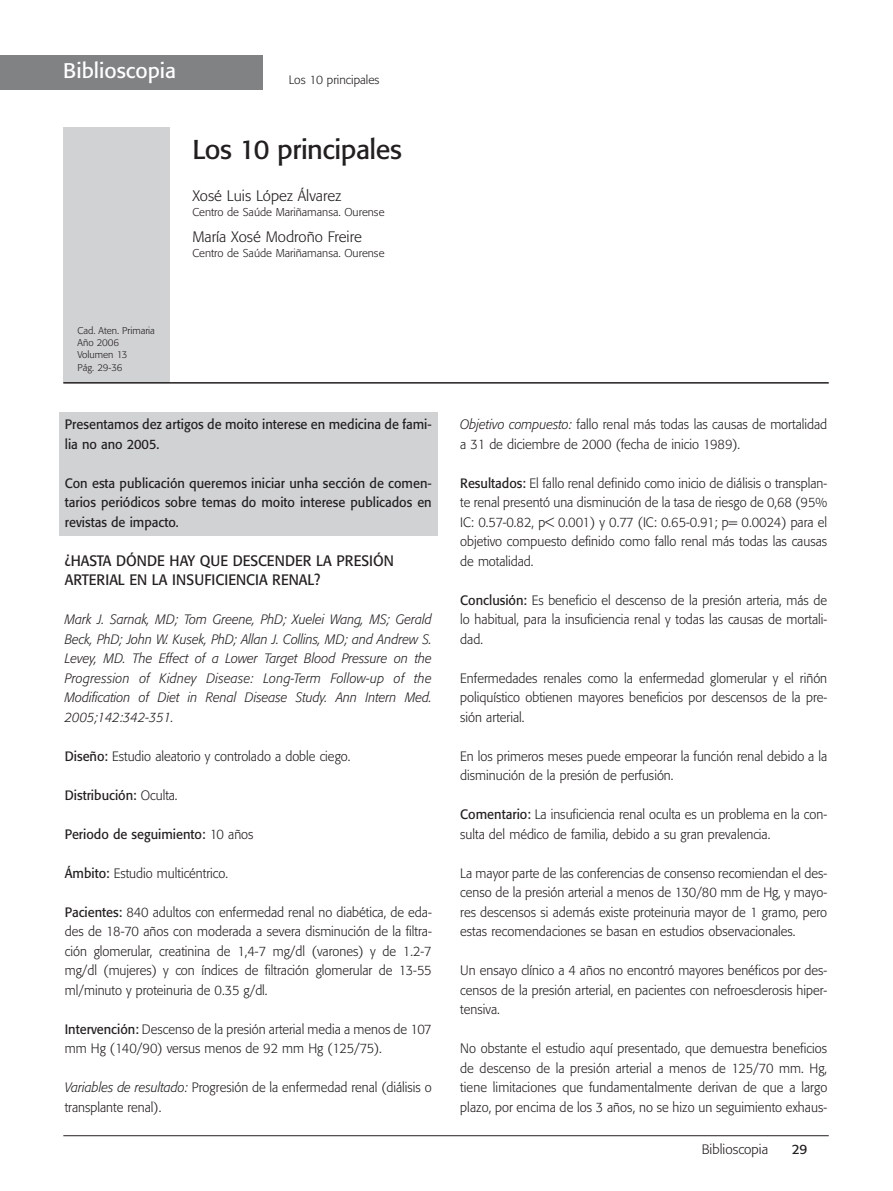
<style>
.page{position:relative;width:893px;height:1191px;background:#fff}
.page>*{position:absolute;margin:0;border:0;box-sizing:border-box;transform-origin:0 0}
.t1{font:27px "Formata";letter-spacing:-.02em;color:#231f20}
.t2{font:21px "Formata";color:#fff}
.t3{font:15px/19.5px "Formata";color:#231f20;scale:.95 1}
.t4{font:300 15px "Formata";color:#231f20}
.t5{font:300 13.5px/19.5px "Formata";color:#231f20;text-align:justify;scale:.95 1}
.t6{font:italic 300 13.5px/19.5px "Formata";color:#231f20;text-align:justify;scale:.95 1}
.t7{font:13.5px/19.5px "Formata";color:#231f20;scale:.95 1}
.t8{font:300 13.5px "Formata";color:#231f20}
.t9{font:13.5px "Formata";color:#231f20}
.t10{font:300 12px "Formata";color:#231f20}
.t11{font:300 11.25px "Formata";color:#231f20}
.t12{font:300 9.75px/12px "Formata";color:#231f20}
.s1{font-weight:400}
.s2{font-weight:300}
.s3{font-style:italic}
</style>
<div class="page">
<div style="left:59px;top:412px;width:378px;height:124px;background:#d1d2d4"></div>
<div style="left:0;top:55px;width:263px;height:34px;background:#808284"></div>
<div style="left:63px;top:128px;width:107px;height:255px;background:#d1d2d4"></div>
<hr style="left:63px;top:382px;width:766px;height:1px;background:#231f20">
<hr style="left:63px;top:1135px;width:766px;height:1px;background:#231f20">
<h2 class="t2" style="left:63px;top:62px;width:114px">Biblioscopia</h2>
<p class="t10" style="left:289px;top:75px;width:92px">Los 10 principales</p>
<h1 class="t1" style="left:192px;top:138px;width:211px">Los 10 principales</h1>
<p class="t4" style="left:192px;top:189px;width:150px">Xosé Luis López Álvarez</p>
<p class="t11" style="left:192px;top:207px;width:194px">Centro de Saúde Mariñamansa. Ourense</p>
<p class="t4" style="left:192px;top:229px;width:171px">María Xosé Modroño Freire</p>
<p class="t11" style="left:192px;top:248px;width:194px">Centro de Saúde Mariñamansa. Ourense</p>
<p class="t12" style="left:78px;top:326px;width:79px">Cad. Aten. Primaria<br>Año 2006<br>Volumen 13<br>Pág. 29-36</p>
<p class="t7" style="left:65px;top:416px;width:388px">Presentamos dez artigos de moito interese en medicina de fami&shy;lia no ano 2005.</p>
<p class="t7" style="left:65px;top:474px;width:388px;text-align:justify">Con esta publicación queremos iniciar unha sección de comen&shy;tarios periódicos sobre temas do moito interese publicados en revistas de impacto.</p>
<p class="t3" style="left:65px;top:552px;width:348px">¿HASTA DÓNDE HAY QUE DESCENDER LA PRESIÓN<br>ARTERIAL EN LA INSUFICIENCIA RENAL?</p>
<p class="t6" style="left:65px;top:610px;width:388px">Mark J. Sarnak, MD; Tom Greene, PhD; Xuelei Wang, MS; Gerald Beck, PhD; John W. Kusek, PhD; Allan J. Collins, MD; and Andrew S.<br>Levey, MD. The Effect of a Lower Target Blood Pressure on the Progression of Kidney Disease: Long-Term Follow-up of the Modification of Diet in Renal Disease Study. Ann Intern Med.<br>2005;142:342-351.</p>
<p class="t5" style="left:65px;top:747px;width:302px"><span class="s1">Diseño:</span> Estudio aleatorio y controlado a doble ciego.</p>
<p class="t7" style="left:65px;top:786px;width:120px">Distribución: <span class="s2">Oculta.</span></p>
<p class="t7" style="left:65px;top:825px;width:200px">Periodo de seguimiento: <span class="s2">10 años</span></p>
<p class="t5" style="left:65px;top:864px;width:173px"><span class="s1">Ámbito:</span> Estudio multicéntrico.</p>
<p class="t5" style="left:65px;top:903px;width:388px"><span class="s1">Pacientes:</span> 840 adultos con enfermedad renal no diabética, de eda&shy;des de 18-70 años con moderada a severa disminución de la filtra&shy;ción glomerular, creatinina de 1,4-7 mg/dl (varones) y de 1.2-7 mg/dl (mujeres) y con índices de filtración glomerular de 13-55 ml/minuto y proteinuria de 0.35 g/dl.</p>
<p class="t5" style="left:65px;top:1020px;width:388px"><span class="s1">Intervención:</span> Descenso de la presión arterial media a menos de 107 mm Hg (140/90) versus menos de 92 mm Hg (125/75).</p>
<p class="t5" style="left:65px;top:1078px;width:388px"><span class="s3">Variables de resultado:</span> Progresión de la enfermedad renal (diálisis o transplante renal).</p>
<p class="t5" style="left:460px;top:415px;width:388px"><span class="s3">Objetivo compuesto:</span> fallo renal más todas las causas de mortalidad a 31 de diciembre de 2000 (fecha de inicio 1989).</p>
<p class="t5" style="left:460px;top:474px;width:388px"><span class="s1">Resultados:</span> El fallo renal definido como inicio de diálisis o transplan&shy;te renal presentó una disminución de la tasa de riesgo de 0,68 (95% IC: 0.57-0.82, p&lt; 0.001) y 0.77 (IC: 0.65-0.91; p= 0.0024) para el objetivo compuesto definido como fallo renal más todas las causas de motalidad.</p>
<p class="t5" style="left:460px;top:591px;width:388px"><span class="s1">Conclusión:</span> Es beneficio el descenso de la presión arteria, más de lo habitual, para la insuficiencia renal y todas las causas de mortali&shy;dad.</p>
<p class="t5" style="left:460px;top:669px;width:388px">Enfermedades renales como la enfermedad glomerular y el riñón poliquístico obtienen mayores beneficios por descensos de la pre&shy;sión arterial.</p>
<p class="t5" style="left:460px;top:747px;width:388px">En los primeros meses puede empeorar la función renal debido a la disminución de la presión de perfusión.</p>
<p class="t5" style="left:460px;top:805px;width:388px"><span class="s1">Comentario:</span> La insuficiencia renal oculta es un problema en la con&shy;sulta del médico de familia, debido a su gran prevalencia.</p>
<p class="t5" style="left:460px;top:864px;width:388px">La mayor parte de las conferencias de consenso recomiendan el des&shy;censo de la presión arterial a menos de 130/80 mm de Hg, y mayo&shy;res descensos si además existe proteinuria mayor de 1 gramo, pero estas recomendaciones se basan en estudios observacionales.</p>
<p class="t5" style="left:460px;top:961px;width:388px">Un ensayo clínico a 4 años no encontró mayores benéficos por des&shy;censos de la presión arterial, en pacientes con nefroesclerosis hiper&shy;tensiva.</p>
<p class="t5" style="left:460px;top:1039px;width:388px">No obstante el estudio aquí presentado, que demuestra beneficios de descenso de la presión arterial a menos de 125/70 mm. Hg, tiene limitaciones que fundamentalmente derivan de que a largo plazo, por encima de los 3 años, no se hizo un seguimiento exhaus-</p>
<p class="t8" style="left:702px;top:1142px;width:68px">Biblioscopia</p>
<p class="t9" style="left:792px;top:1142px;width:17px">29</p>
</div>
